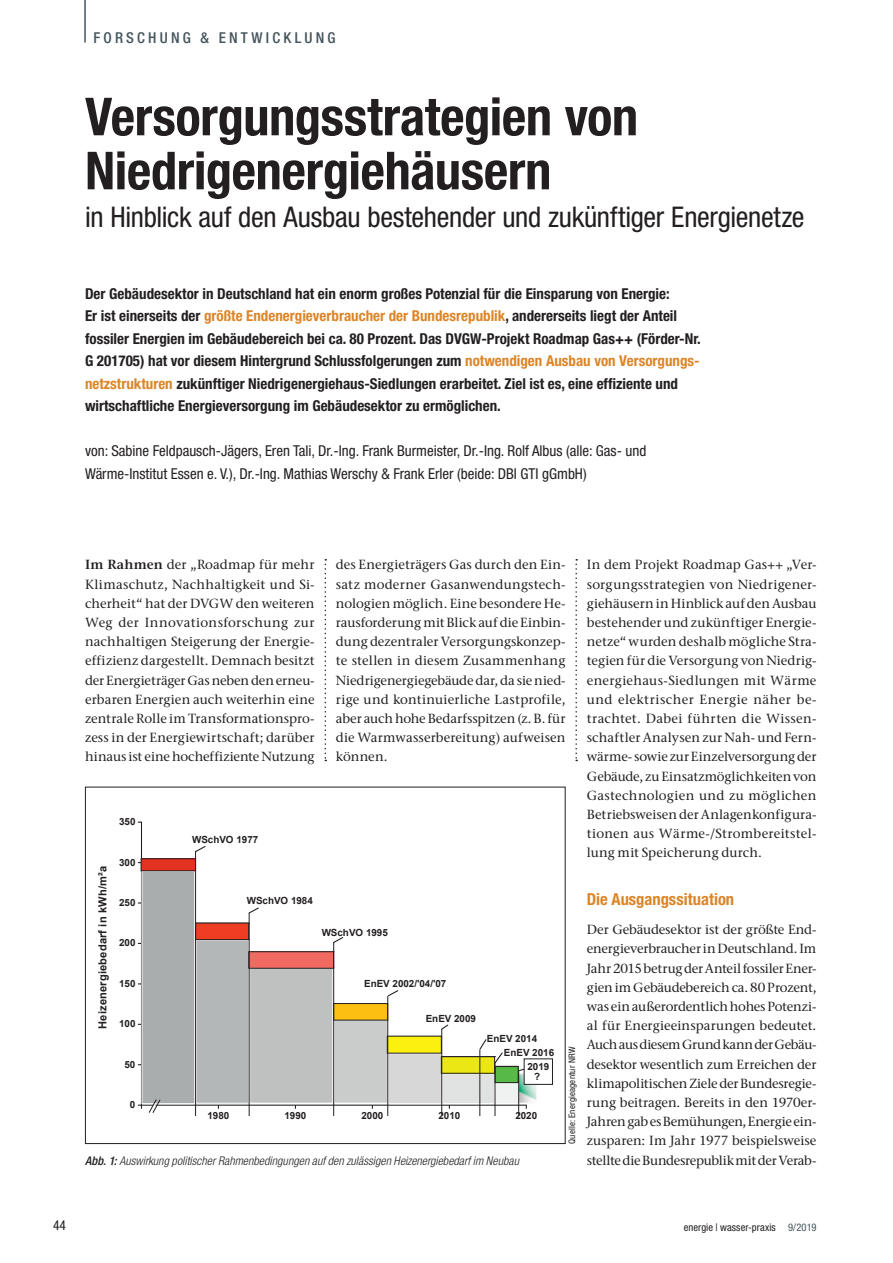
<style>
.page{position:relative;width:893px;height:1263px;background:#fff}
.page>*{position:absolute;margin:0;border:0;box-sizing:border-box;transform-origin:0 0}
.t1{font:700 condensed 52.5px/54px "Helvetica Neue LT Std";letter-spacing:-.005em;color:#231f20}
.t2{font:condensed 28.5px "Helvetica Neue LT Std";letter-spacing:-.01em;color:#231f20}
.t3{font:700 condensed 16.5px "Helvetica Neue LT Std";color:#dc8527}
.t4{font:700 condensed 15px/22.5px "Helvetica Neue LT Std";color:#231f20}
.t5{font:condensed 15px/22.5px "Helvetica Neue LT Std";color:#231f20}
.t6{font:500 condensed 15px "Helvetica Neue LT Std";letter-spacing:.215em;color:#45555d}
.t7{font:condensed 13.5px "Helvetica Neue LT Std";color:#231f20}
.t8{font:500 13.2px/19.2px "Stone Serif ITC Pro";letter-spacing:.005em;color:#231f20;text-align:justify}
.t9{font:italic 300 condensed 12px "Helvetica Neue LT Std";letter-spacing:.005em;color:#231f20}
.t10{font:700 11.1px "Arial";letter-spacing:.02em;color:#231f20}
.t11{font:condensed 10.5px "Helvetica Neue LT Std";letter-spacing:.005em;color:#231f20}
.t12{font:700 9.9px/14px "Arial";color:#231f20}
.t13{font:condensed 9px "Helvetica Neue LT Std";letter-spacing:.015em;color:#231f20}
.s1{color:#dc8527}
.s2{font-weight:600}
.s3{font-weight:500}
.s4{color:#45555d}
</style>
<div class="page">
<hr style="left:84px;top:0;width:2px;height:43px;background:#45555d">
<svg style="left:325px;top:559px;width:1px;height:202px"></svg>
<svg style="left:575px;top:559px;width:2px;height:202px"></svg>
<hr style="left:141px;top:1104px;width:385px;height:2px;background:#231f20">
<hr style="left:141px;top:822px;width:1px;height:283px;background:#231f20">
<hr style="left:249px;top:951px;width:85px;height:1px;background:#231f20">
<img style="left:519px;top:1073px;width:18px;height:30px">
<svg style="left:479px;top:1039px;width:50px;height:34px"></svg>
<svg style="left:441px;top:1024px;width:8px;height:7px"></svg>
<svg style="left:387px;top:990px;width:12px;height:7px"></svg>
<svg style="left:333px;top:937px;width:11px;height:7px"></svg>
<svg style="left:248px;top:907px;width:11px;height:8px"></svg>
<div style="left:495px;top:1083px;width:24px;height:20px;background:#f0f2f2"></div>
<div style="left:495px;top:1083px;width:24px;height:21px;border:1px solid #fff"></div>
<div style="left:442px;top:1074px;width:53px;height:29px;background:#e1e2e2"></div>
<div style="left:442px;top:1073px;width:53px;height:31px;border:1px solid #fff"></div>
<div style="left:388px;top:1054px;width:53px;height:50px;background:#d6d7d6"></div>
<div style="left:388px;top:1053px;width:53px;height:51px;border:1px solid #fff"></div>
<div style="left:334px;top:1019px;width:53px;height:84px;background:#cacccc"></div>
<div style="left:334px;top:1019px;width:53px;height:84px;border:1px solid #fff"></div>
<div style="left:250px;top:968px;width:83px;height:135px;background:#bfc1c1"></div>
<div style="left:250px;top:967px;width:83px;height:136px;border:1px solid #fff"></div>
<div style="left:196px;top:940px;width:53px;height:163px;background:#b3b7b8"></div>
<div style="left:196px;top:940px;width:53px;height:163px;border:1px solid #fff"></div>
<div style="left:142px;top:871px;width:53px;height:233px;background:#aaadad"></div>
<div style="left:142px;top:871px;width:53px;height:233px;border:1px solid #fff"></div>
<div style="left:495px;top:1066px;width:23px;height:16px;background:#57ba47"></div>
<div style="left:495px;top:1066px;width:23px;height:17px;border:1px solid #231f20"></div>
<div style="left:441px;top:1057px;width:54px;height:16px;background:#eae714"></div>
<div style="left:441px;top:1056px;width:54px;height:17px;border:1px solid #231f20"></div>
<div style="left:387px;top:1036px;width:54px;height:17px;background:#fcf010"></div>
<div style="left:334px;top:1003px;width:54px;height:17px;background:#fdbf12"></div>
<div style="left:334px;top:1003px;width:54px;height:17px;border:1px solid #231f20"></div>
<div style="left:249px;top:952px;width:85px;height:16px;background:#f16a61"></div>
<div style="left:196px;top:923px;width:53px;height:17px;background:#ef3d23"></div>
<div style="left:195px;top:923px;width:54px;height:17px;border:1px solid #231f20"></div>
<hr style="left:518px;top:1070px;width:1px;height:46px;background:#231f20">
<hr style="left:495px;top:1062px;width:1px;height:54px;background:#231f20">
<hr style="left:479px;top:1050px;width:1px;height:66px;background:#231f20">
<hr style="left:441px;top:1029px;width:1px;height:87px;background:#231f20">
<hr style="left:387px;top:996px;width:1px;height:120px;background:#231f20">
<hr style="left:333px;top:942px;width:1px;height:174px;background:#231f20">
<hr style="left:249px;top:913px;width:1px;height:203px;background:#231f20">
<hr style="left:195px;top:851px;width:1px;height:265px;background:#231f20">
<div style="left:141px;top:859px;width:55px;height:12px;background:#e33221"></div>
<div style="left:141px;top:858px;width:55px;height:13px;border:1px solid #231f20"></div>
<svg style="left:148px;top:1099px;width:13px;height:14px"></svg>
<svg style="left:195px;top:846px;width:11px;height:7px"></svg>
<svg style="left:537px;top:1084px;width:16px;height:1px"></svg>
<div style="left:524px;top:1059px;width:28px;height:25px;background:#fff"></div>
<p class="t6" style="left:94px;top:28px;width:244px">FORSCHUNG &amp; ENTWICKLUNG</p>
<h1 class="t1" style="left:85px;top:89px;width:555px">Versorgungsstrategien von<br>Niedrigenergiehäusern</h1>
<h2 class="t2" style="left:85px;top:200px;width:721px">in Hinblick auf den Ausbau bestehender und zukünftiger Energienetze</h2>
<p class="t4" style="left:85px;top:282px;width:617px">Der Gebäudesektor in Deutschland hat ein enorm großes Potenzial für die Einsparung von Energie:<br>Er ist einerseits der <span class="s1">größte Endenergieverbraucher der Bundesrepublik</span>, andererseits liegt der Anteil fossiler Energien im Gebäudebereich bei ca. 80 Prozent. Das DVGW-Projekt Roadmap Gas++ (Förder-Nr.<br>G 201705) hat vor diesem Hintergrund Schlussfolgerungen zum <span class="s1">notwendigen Ausbau von Versorgungs&shy;netzstrukturen</span> zukünftiger Niedrigenergiehaus-Siedlungen erarbeitet. Ziel ist es, eine effiziente und wirtschaftliche Energieversorgung im Gebäudesektor zu ermöglichen.</p>
<p class="t5" style="left:85px;top:440px;width:563px">von: Sabine Feldpausch-Jägers, Eren Tali, Dr.-Ing. Frank Burmeister, Dr.-Ing. Rolf Albus (alle: Gas- und<br>Wärme-Institut Essen e. V.), Dr.-Ing. Mathias Werschy &amp; Frank Erler (beide: DBI GTI gGmbH)</p>
<p class="t8" style="left:85px;top:555px;width:231px"><span class="s2">Im Rahmen</span> der „Roadmap für mehr Klimaschutz, Nachhaltigkeit und Si&shy;cherheit“ hat der DVGW den weiteren Weg der Innovationsforschung zur nachhaltigen Steigerung der Energie&shy;effizienz dargestellt. Demnach besitzt der Energieträger Gas neben den erneu&shy;erbaren Energien auch weiterhin eine zentrale Rolle im Transformationspro&shy;zess in der Energiewirtschaft; darüber hinaus ist eine hocheffiziente Nutzung</p>
<p class="t8" style="left:336px;top:555px;width:231px">des Energieträgers Gas durch den Ein&shy;satz moderner Gasanwendungstech&shy;nologien möglich. Eine besondere He&shy;rausforderung mit Blick auf die Einbin&shy;dung dezentraler Versorgungskonzep&shy;te stellen in diesem Zusammenhang Niedrigenergiegebäude dar, da sie nied&shy;rige und kontinuierliche Lastprofile, aber auch hohe Bedarfsspitzen (z. B. für die Warmwasserbereitung) aufweisen können.</p>
<p class="t8" style="left:587px;top:555px;width:231px">In dem Projekt Roadmap Gas++ „Ver&shy;sorgungsstrategien von Niedrigener&shy;giehäusern in Hinblick auf den Ausbau bestehender und zukünftiger Energie&shy;netze“ wurden deshalb mögliche Stra&shy;tegien für die Versorgung von Niedrig&shy;energiehaus-Siedlungen mit Wärme und elektrischer Energie näher be&shy;trachtet. Dabei führten die Wissen&shy;schaftler Analysen zur Nah- und Fern&shy;wärme- sowie zur Einzelversorgung der Gebäude, zu Einsatzmöglichkeiten von Gastechnologien und zu möglichen Betriebsweisen der Anlagenkonfigura&shy;tionen aus Wärme-/Strombereitstel&shy;lung mit Speicherung durch.</p>
<p class="t3" style="left:587px;top:889px;width:149px">Die Ausgangssituation</p>
<p class="t8" style="left:587px;top:920px;width:231px">Der Gebäudesektor ist der größte End&shy;energieverbraucher in Deutschland. Im Jahr 2015 betrug der Anteil fossiler Ener&shy;gien im Gebäudebereich ca. 80 Prozent, was ein außerordentlich hohes Potenzi&shy;al für Energieeinsparungen bedeutet.<br>Auch aus diesem Grund kann der Gebäu&shy;desektor wesentlich zum Erreichen der klimapolitischen Ziele der Bundesregie&shy;rung beitragen. Bereits in den 1970er-Jahren gab es Bemühungen, Energie ein&shy;zusparen: Im Jahr 1977 beispielsweise stellte die Bundesrepublik mit der Verab-</p>
<p class="t12" style="left:119px;top:815px;width:18px">350</p>
<p class="t12" style="left:192px;top:832px;width:68px">WSchVO 1977</p>
<p class="t12" style="left:119px;top:855px;width:18px">300</p>
<p class="t10" style="left:95px;top:1029px;width:164px;rotate:-90deg">Heizenergiebedarf in kWh/m²a</p>
<p class="t12" style="left:247px;top:894px;width:68px">WSchVO 1984</p>
<p class="t12" style="left:119px;top:896px;width:18px">250</p>
<p class="t12" style="left:322px;top:926px;width:68px">WSchVO 1995</p>
<p class="t12" style="left:119px;top:936px;width:18px">200</p>
<p class="t12" style="left:119px;top:977px;width:18px">150</p>
<p class="t12" style="left:364px;top:977px;width:84px">EnEV 2002/'04/'07</p>
<p class="t12" style="left:426px;top:1012px;width:52px">EnEV 2009</p>
<p class="t12" style="left:119px;top:1017px;width:18px">100</p>
<p class="t12" style="left:487px;top:1031px;width:52px">EnEV 2014</p>
<p class="t13" style="left:567px;top:1144px;width:99px;rotate:-90deg">Quelle: Energieagentur NRW</p>
<p class="t12" style="left:527px;top:1046px;width:28px;text-indent:-24px">EnEV 2016<br>2019</p>
<p class="t12" style="left:534px;top:1070px;width:8px">?</p>
<p class="t12" style="left:125px;top:1057px;width:12px">50</p>
<p class="t12" style="left:130px;top:1098px;width:7px">0</p>
<p class="t12" style="left:207px;top:1109px;width:23px">1980</p>
<p class="t12" style="left:284px;top:1109px;width:23px">1990</p>
<p class="t12" style="left:361px;top:1109px;width:23px">2000</p>
<p class="t12" style="left:438px;top:1109px;width:23px">2010</p>
<p class="t12" style="left:515px;top:1109px;width:23px">2020</p>
<p class="t9" style="left:85px;top:1154px;width:436px"><span class="s3">Abb. 1:</span> Auswirkung politischer Rahmenbedingungen auf den zulässigen Heizenergiebedarf im Neubau</p>
<p class="t7" style="left:53px;top:1218px;width:14px">44</p>
<p class="t11" style="left:684px;top:1221px;width:134px">energie | wasser-praxis <span class="s4">9/2019</span></p>
</div>
